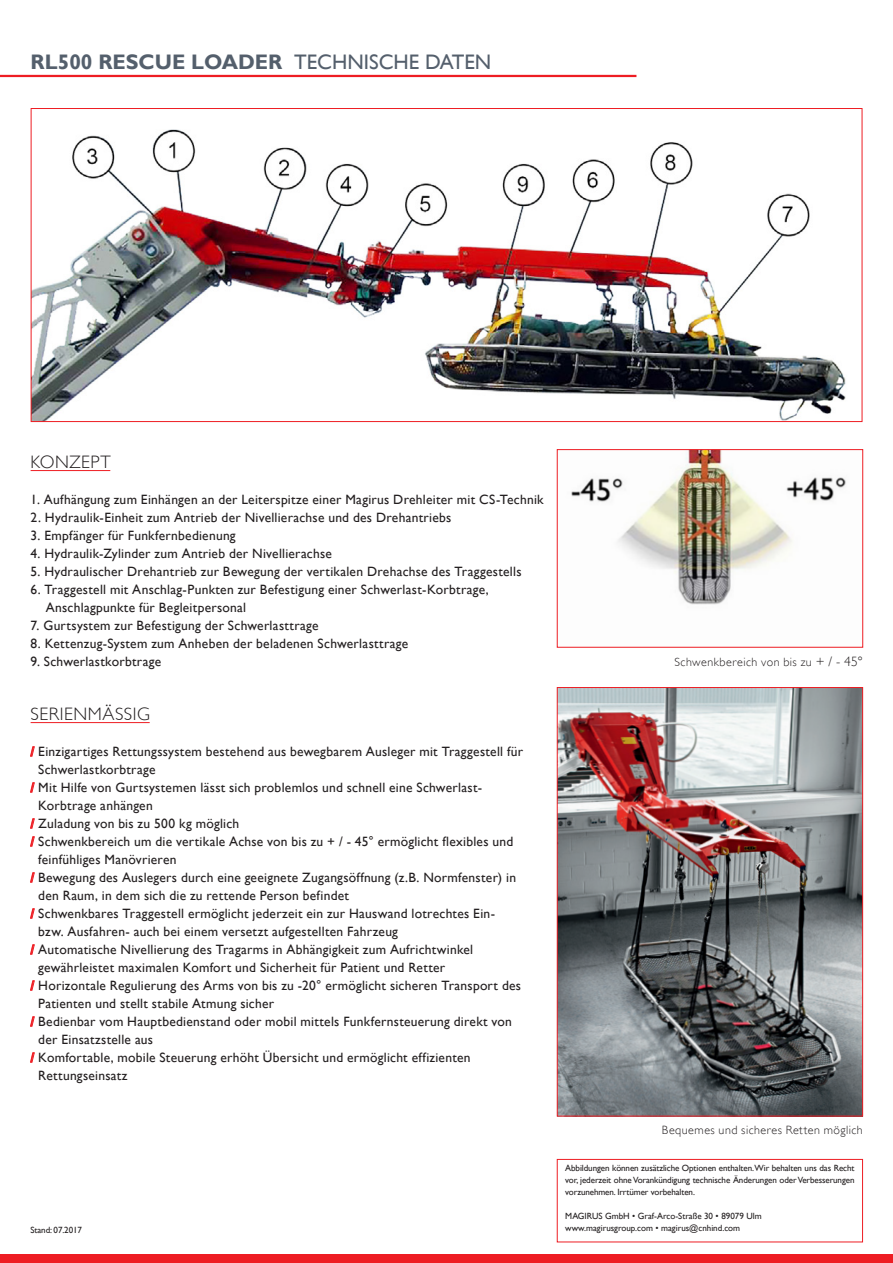
<style>
.page{position:relative;width:893px;height:1263px;background:#fff}
.page>*{position:absolute;margin:0;border:0;box-sizing:border-box;transform-origin:0 0}
.DS_tit01{font:700 21px "Gill Sans";color:#545f6c}
._04_Copy{font:300 18px "Gill Sans";letter-spacing:.025em;color:#231f20}
.DS_corpo_testo{font:13.5px/18px "Gill Sans";letter-spacing:.02em;color:#231f20}
.DS_corpo_testo-2{font:300 12px "Gill Sans";letter-spacing:.04em;color:#231f20}
.DS_corpotesto_piedip{font:9px/12px "Gill Sans";color:#231f20;text-align:justify}
.s1{font-weight:400}
.s2{font-weight:700;color:#ee1d23}
.s3{font-size:13.5px}
</style>
<div class="page">
<div style="left:0;top:1254px;width:893px;height:9px;background:#ee1d23"></div>
<img style="left:33px;top:129px;width:813px;height:291px">
<img style="left:571px;top:451px;width:275px;height:154px">
<div style="left:557px;top:449px;width:306px;height:198px;border:1px solid #ee1d23"></div>
<div style="left:557px;top:1159px;width:306px;height:83px;border:1px solid #ee1d23"></div>
<img style="left:559px;top:689px;width:302px;height:425px">
<div style="left:557px;top:687px;width:306px;height:429px;border:1px solid #ee1d23"></div>
<hr style="left:31px;top:470px;width:79px;height:1px;background:#ee1d23">
<hr style="left:0;top:75px;width:636px;height:2px;background:#ee1d23">
<hr style="left:31px;top:722px;width:119px;height:1px;background:#ee1d23">
<svg style="left:30px;top:746px;width:5px;height:11px"></svg>
<svg style="left:30px;top:782px;width:5px;height:11px"></svg>
<svg style="left:30px;top:818px;width:5px;height:11px"></svg>
<svg style="left:30px;top:836px;width:5px;height:11px"></svg>
<svg style="left:30px;top:872px;width:5px;height:11px"></svg>
<svg style="left:30px;top:908px;width:5px;height:11px"></svg>
<svg style="left:30px;top:944px;width:5px;height:11px"></svg>
<svg style="left:30px;top:980px;width:5px;height:11px"></svg>
<svg style="left:30px;top:1016px;width:5px;height:11px"></svg>
<svg style="left:30px;top:1052px;width:5px;height:11px"></svg>
<p class="DS_tit01" style="left:31px;top:49px;width:462px">RL500 RESCUE LOADER <span class="s1">TECHNISCHE DATEN</span></p>
<p class="_04_Copy" style="left:31px;top:451px;width:82px">KONZEPT</p>
<p class="DS_corpo_testo" style="left:31px;top:491px;width:515px">1. Aufhängung zum Einhängen an der Leiterspitze einer Magirus Drehleiter mit CS-Technik</p>
<p class="DS_corpo_testo" style="left:31px;top:509px;width:422px">2. Hydraulik-Einheit zum Antrieb der Nivellierachse und des Drehantriebs</p>
<p class="DS_corpo_testo" style="left:31px;top:527px;width:207px">3. Empfänger für Funkfernbedienung</p>
<p class="DS_corpo_testo" style="left:31px;top:545px;width:303px">4. Hydraulik-Zylinder zum Antrieb der Nivellierachse</p>
<p class="DS_corpo_testo" style="left:31px;top:563px;width:492px">5. Hydraulischer Drehantrieb zur Bewegung der vertikalen Drehachse des Traggestells</p>
<p class="DS_corpo_testo" style="left:46px;top:581px;width:444px;text-indent:-15px">6. Traggestell mit Anschlag-Punkten zur Befestigung einer Schwerlast-Korbtrage,<br>Anschlagpunkte für Begleitpersonal</p>
<p class="DS_corpo_testo" style="left:31px;top:617px;width:290px">7. Gurtsystem zur Befestigung der Schwerlasttrage</p>
<p class="DS_corpo_testo" style="left:31px;top:635px;width:379px">8. Kettenzug-System zum Anheben der beladenen Schwerlasttrage</p>
<p class="DS_corpo_testo" style="left:31px;top:653px;width:132px">9. Schwerlastkorbtrage</p>
<p class="_04_Copy" style="left:31px;top:703px;width:121px">SERIENMÄSSIG</p>
<p class="DS_corpo_testo" style="left:38px;top:743px;width:486px;text-indent:-8px"><span class="s2">/</span> Einzigartiges Rettungssystem bestehend aus bewegbarem Ausleger mit Traggestell für<br>Schwerlastkorbtrage</p>
<p class="DS_corpo_testo" style="left:38px;top:779px;width:445px;text-indent:-8px"><span class="s2">/</span> Mit Hilfe von Gurtsystemen lässt sich problemlos und schnell eine Schwerlast-<br>Korbtrage anhängen</p>
<p class="DS_corpo_testo" style="left:31px;top:815px;width:210px"><span class="s2">/</span> Zuladung von bis zu 500 kg möglich</p>
<p class="DS_corpo_testo" style="left:38px;top:833px;width:477px;text-indent:-8px"><span class="s2">/</span> Schwenkbereich um die vertikale Achse von bis zu + / - 45° ermöglicht flexibles und feinfühliges Manövrieren</p>
<p class="DS_corpo_testo" style="left:38px;top:869px;width:479px;text-indent:-8px"><span class="s2">/</span> Bewegung des Auslegers durch eine geeignete Zugangsöffnung (z.B. Normfenster) in den Raum, in dem sich die zu rettende Person befindet</p>
<p class="DS_corpo_testo" style="left:38px;top:905px;width:458px;text-indent:-8px"><span class="s2">/</span> Schwenkbares Traggestell ermöglicht jederzeit ein zur Hauswand lotrechtes Ein&shy;bzw. Ausfahren- auch bei einem versetzt aufgestellten Fahrzeug</p>
<p class="DS_corpo_testo" style="left:38px;top:941px;width:436px;text-indent:-8px"><span class="s2">/</span> Automatische Nivellierung des Tragarms in Abhängigkeit zum Aufrichtwinkel gewährleistet maximalen Komfort und Sicherheit für Patient und Retter</p>
<p class="DS_corpo_testo" style="left:38px;top:977px;width:484px;text-indent:-8px"><span class="s2">/</span> Horizontale Regulierung des Arms von bis zu -20° ermöglicht sicheren Transport des<br>Patienten und stellt stabile Atmung sicher</p>
<p class="DS_corpo_testo" style="left:38px;top:1013px;width:475px;text-indent:-8px"><span class="s2">/</span> Bedienbar vom Hauptbedienstand oder mobil mittels Funkfernsteuerung direkt von der Einsatzstelle aus</p>
<p class="DS_corpo_testo" style="left:38px;top:1049px;width:434px;text-indent:-8px"><span class="s2">/</span> Komfortable, mobile Steuerung erhöht Übersicht und ermöglicht effizienten<br>Rettungseinsatz</p>
<p class="DS_corpotesto_piedip" style="left:31px;top:1224px;width:53px">Stand: 07.2017</p>
<p class="DS_corpo_testo-2" style="left:674px;top:655px;width:190px">Schwenkbereich von bis zu <span class="s3">+ / - 45°</span></p>
<p class="DS_corpo_testo-2" style="left:662px;top:1123px;width:202px">Bequemes und sicheres Retten möglich</p>
<p class="DS_corpotesto_piedip" style="left:565px;top:1162px;width:291px">Abbildungen können zusätzliche Optionen enthalten.Wir behalten uns das Recht vor, jederzeit ohne Vorankündigung technische Änderungen oder Verbesserungen vorzunehmen. Irrtümer vorbehalten.</p>
<p class="DS_corpotesto_piedip" style="left:565px;top:1210px;width:198px">MAGIRUS GmbH • Graf-Arco-Straße 30 • 89079 Ulm</p>
<p class="DS_corpotesto_piedip" style="left:565px;top:1222px;width:176px">www.magirusgroup.com • magirus@cnhind.com</p>
</div>
